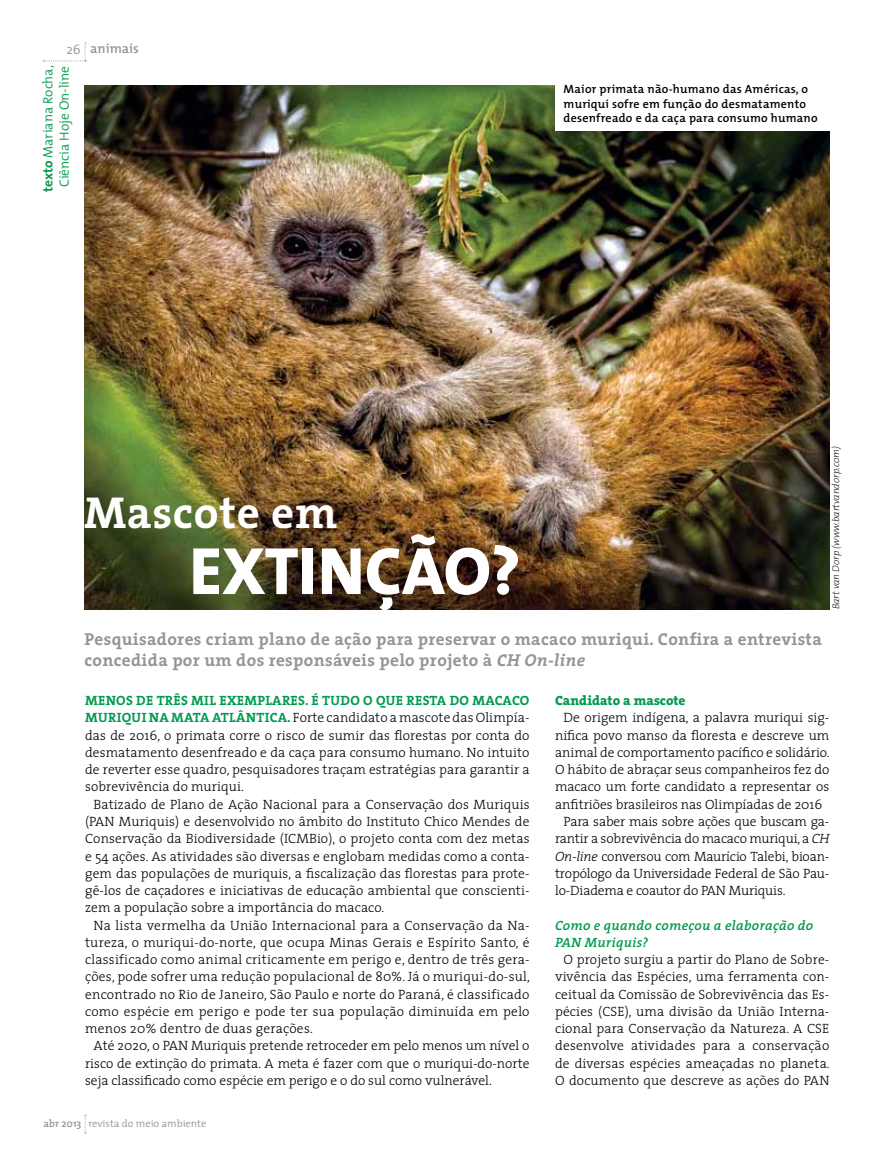
<style>
.page{position:relative;width:872px;height:1170px;background:#fff}
.page>*{position:absolute;margin:0;border:0;box-sizing:border-box;transform-origin:0 0}
.t1{font:800 67.5px "The Mix";letter-spacing:-.005em;color:#fff}
.t2{font:700 45px "The Serif";color:#fff}
.t3{font:700 17.25px/21.6px "The Serif";letter-spacing:.02em;color:#939598}
.t4{font:300 13.5px/17.2px "The Serif";color:#000;text-align:justify}
.t5{font:italic 600 13.5px/17.2px "The Serif";letter-spacing:.02em;color:#009a4e}
.t6{font:300 13.5px/16.2px "The Mix";color:#009a4e;text-align:center}
.t7{font:800 13.5px "The Serif";color:#009a4e}
.t8{font:600 13.5px "The Mix";color:#939598}
.t9{font:300 13.5px "The Mix";color:#939598}
.t10{font:600 12px/14.4px "The Mix";letter-spacing:.02em;color:#000}
.t11{font:300 10.5px "The Mix";color:#939598}
.t12{font:italic 200 9.75px "The Mix";color:#000}
.s1{font-weight:700}
.s2{font-style:italic}
.s3{font-weight:700;color:#009a4e}
.s4{font-weight:600}
</style>
<div class="page">
<svg style="left:84px;top:1114px;width:2px;height:19px"></svg>
<img style="left:85px;top:85px;width:744px;height:524px">
<svg style="left:43px;top:43px;width:43px;height:18px"></svg>
<div style="left:555px;top:84px;width:285px;height:47px;background:#fff"></div>
<p class="t9" style="left:66px;top:38px;width:16px">26</p>
<p class="t6" style="left:40px;top:192px;width:128px;rotate:-90deg"><span class="s1">texto</span> Mariana Rocha,<br>Ciência Hoje On-line</p>
<p class="t8" style="left:90px;top:37px;width:50px">animais</p>
<p class="t10" style="left:563px;top:82px;width:255px">Maior primata não-humano das Américas, o muriqui sofre em função do desmatamento desenfreado e da caça para consumo humano</p>
<h2 class="t2" style="left:84px;top:475px;width:255px">Mascote em</h2>
<h1 class="t1" style="left:189px;top:532px;width:333px">EXTINÇÃO?</h1>
<p class="t3" style="left:84px;top:627px;width:739px">Pesquisadores criam plano de ação para preservar o macaco muriqui. Confira a entrevista concedida por um dos responsáveis pelo projeto à <span class="s2">CH On-line</span></p>
<p class="t12" style="left:827px;top:609px;width:165px;rotate:-90deg">Bart van Dorp (www.bartvandorp.com)</p>
<p class="t4" style="left:85px;top:691px;width:446px"><span class="s3">Me nos de três mil exemplares. É tudo o que resta do macaco muriqui na Mata Atlântica.</span> Forte candidato a mascote das Olimpía&shy;das de 2016, o primata corre o risco de sumir das florestas por conta do desmatamento desenfreado e da caça para consumo humano. No intuito de reverter esse quadro, pesquisadores traçam estratégias para garantir a sobrevivência do muriqui.</p>
<p class="t4" style="left:85px;top:795px;width:446px;text-indent:9px">Batizado de Plano de Ação Nacional para a Conservação dos Muriquis (PAN Muriquis) e desenvolvido no âmbito do Instituto Chico Mendes de Conservação da Biodiversidade (ICMBio), o projeto conta com dez metas e 54 ações. As atividades são diversas e englobam medidas como a conta&shy;gem das populações de muriquis, a fiscalização das florestas para prote&shy;gê-los de caçadores e iniciativas de educação ambiental que conscienti&shy;zem a população sobre a importância do macaco.</p>
<p class="t4" style="left:85px;top:915px;width:446px;text-indent:9px">Na lista vermelha da União Internacional para a Conservação da Na&shy;tureza, o muriqui-do-norte, que ocupa Minas Gerais e Espírito Santo, é classificado como animal criticamente em perigo e, dentro de três gera&shy;ções, pode sofrer uma redução populacional de 80%. Já o muriqui-do-sul, encontrado no Rio de Janeiro, São Paulo e norte do Paraná, é classificado como espécie em perigo e pode ter sua população diminuída em pelo menos 20% dentro de duas gerações.</p>
<p class="t4" style="left:85px;top:1036px;width:446px;text-indent:9px">Até 2020, o PAN Muriquis pretende retroceder em pelo menos um nível o risco de extinção do primata. A meta é fazer com que o muriqui-do-norte seja classificado como espécie em perigo e o do sul como vulnerável.</p>
<p class="t11" style="left:44px;top:1114px;width:164px"><span class="s4">abr 2013</span> revista do meio ambiente</p>
<p class="t7" style="left:555px;top:689px;width:132px">Candidato a mascote</p>
<p class="t4" style="left:563px;top:708px;width:267px">De origem indígena, a palavra muriqui sig-</p>
<p class="t4" style="left:555px;top:726px;width:276px">nifica povo manso da floresta e descreve um</p>
<p class="t4" style="left:555px;top:743px;width:276px">animal de comportamento pacífico e solidário.</p>
<p class="t4" style="left:555px;top:760px;width:276px">O hábito de abraçar seus companheiros fez do</p>
<p class="t4" style="left:555px;top:777px;width:276px">macaco um forte candidato a representar os</p>
<p class="t4" style="left:555px;top:795px;width:269px">anfitriões brasileiros nas Olimpíadas de 2016</p>
<p class="t4" style="left:563px;top:812px;width:267px">Para saber mais sobre ações que buscam ga-</p>
<p class="t4" style="left:555px;top:829px;width:276px">rantir a sobrevivência do macaco muriqui, a <span class="s2">CH</span></p>
<p class="t4" style="left:555px;top:846px;width:276px"><span class="s2">On-line</span> conversou com Maurício Talebi, bioan-</p>
<p class="t4" style="left:555px;top:864px;width:276px">tropólogo da Universidade Federal de São Pau-</p>
<p class="t4" style="left:555px;top:881px;width:232px">lo-Diadema e coautor do PAN Muriquis.</p>
<p class="t5" style="left:555px;top:915px;width:260px">Como e quando começou a elaboração do<br>PAN Muriquis?</p>
<p class="t4" style="left:555px;top:950px;width:276px;text-align:center">O projeto surgiu a partir do Plano de Sobre&shy;vivência das Espécies, uma ferramenta con&shy;ceitual da Comissão de Sobrevivência das Es&shy;pécies (CSE), uma divisão da União Interna&shy;cional para Conservação da Natureza. A CSE desenvolve atividades para a conservação de diversas espécies ameaçadas no planeta.<br>O documento que descreve as ações do PAN</p>
</div>
